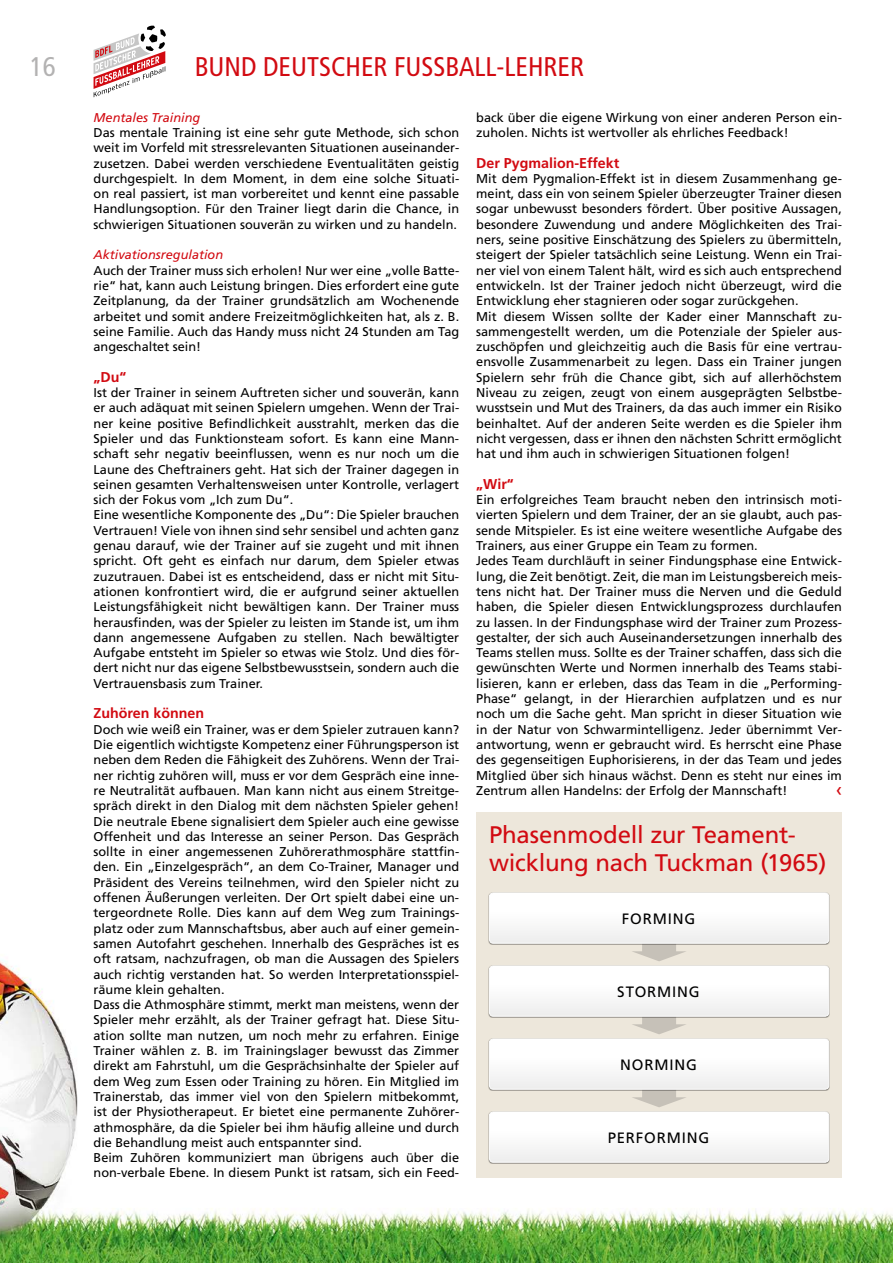
<style>
.page{position:relative;width:893px;height:1263px;background:#fff}
.page>*{position:absolute;margin:0;border:0;box-sizing:border-box;transform-origin:0 0}
.t1{font:condensed 27px "Frutiger LT Std";color:#d20a11}
.t2{font:condensed 27px "Frutiger LT Std";color:#b3b2b2}
.t3{font:24px/28.8px "Frutiger LT Std";letter-spacing:-.01em;color:#d20a11}
.t4{font:19.2px "Frutiger LT Std";color:#d20a11}
.t5{font:15px "Frutiger LT Std";letter-spacing:.06em;color:#000}
.t6{font:700 14.25px "Frutiger LT Std";color:#d20a11}
.t7{font:12.75px/15.3px "Frutiger LT Std";color:#000}
.t8{font:italic 12.75px "Frutiger LT Std";color:#d20a11}
</style>
<div class="page">
<img style="left:0;top:960px;width:893px;height:303px">
<svg style="left:94px;top:26px;width:72px;height:71px"></svg>
<div style="left:476px;top:812px;width:366px;height:365px;background:#ede7db"></div>
<div style="left:488px;top:1111px;width:342px;height:53px;background:#e8e7e6"></div>
<svg style="left:489px;top:893px;width:340px;height:269px"></svg>
<div style="left:489px;top:1111px;width:340px;height:51px;border:1px solid #fff;border-radius:4px"></div>
<h1 class="t2" style="left:30px;top:50px;width:27px">16</h1>
<h1 class="t1" style="left:195px;top:50px;width:391px">BUND DEUTSCHER FUSSBALL-LEHRER</h1>
<p class="t8" style="left:94px;top:110px;width:108px">Mentales Training</p>
<p class="t7" style="left:94px;top:125px;width:367px;text-align:justify">Das mentale Training ist eine sehr gute Methode, sich schon weit im Vorfeld mit stressrelevanten Situationen auseinander&shy;zusetzen. Dabei werden verschiedene Eventualitäten geistig durchgespielt. In dem Moment, in dem eine solche Situati&shy;on real passiert, ist man vorbereitet und kennt eine passable Handlungsoption. Für den Trainer liegt darin die Chance, in schwierigen Situationen souverän zu wirken und zu handeln.</p>
<p class="t8" style="left:94px;top:247px;width:131px">Aktivationsregulation</p>
<p class="t7" style="left:94px;top:263px;width:367px;text-align:justify">Auch der Trainer muss sich erholen! Nur wer eine „volle Batte&shy;rie“ hat, kann auch Leistung bringen. Dies erfordert eine gute Zeitplanung, da der Trainer grundsätzlich am Wochenende arbeitet und somit andere Freizeitmöglichkeiten hat, als z. B. seine Familie. Auch das Handy muss nicht 24 Stunden am Tag angeschaltet sein!</p>
<p class="t6" style="left:94px;top:368px;width:34px">„Du“</p>
<p class="t7" style="left:94px;top:385px;width:367px">Ist der Trainer in seinem Auftreten sicher und souverän, kann er auch adäquat mit seinen Spielern umgehen. Wenn der Trai&shy;ner keine positive Befindlichkeit ausstrahlt, merken das die Spieler und das Funktionsteam sofort. Es kann eine Mann&shy;schaft sehr negativ beeinflussen, wenn es nur noch um die Laune des Cheftrainers geht. Hat sich der Trainer dagegen in seinen gesamten Verhaltensweisen unter Kontrolle, verlagert sich der Fokus vom „Ich zum Du“.<br>Eine wesentliche Komponente des „Du“: Die Spieler brauchen Vertrauen! Viele von ihnen sind sehr sensibel und achten ganz genau darauf, wie der Trainer auf sie zugeht und mit ihnen spricht. Oft geht es einfach nur darum, dem Spieler etwas zuzutrauen. Dabei ist es entscheidend, dass er nicht mit Situ&shy;ationen konfrontiert wird, die er aufgrund seiner aktuellen Leistungsfähigkeit nicht bewältigen kann. Der Trainer muss herausfinden, was der Spieler zu leisten im Stande ist, um ihm dann angemessene Aufgaben zu stellen. Nach bewältigter Aufgabe entsteht im Spieler so etwas wie Stolz. Und dies för&shy;dert nicht nur das eigene Selbstbewusstsein, sondern auch die Vertrauensbasis zum Trainer.</p>
<p class="t6" style="left:94px;top:705px;width:112px">Zuhören können</p>
<p class="t7" style="left:94px;top:722px;width:367px">Doch wie weiß ein Trainer, was er dem Spieler zutrauen kann?<br>Die eigentlich wichtigste Kompetenz einer Führungsperson ist neben dem Reden die Fähigkeit des Zuhörens. Wenn der Trai&shy;ner richtig zuhören will, muss er vor dem Gespräch eine inne&shy;re Neutralität aufbauen. Man kann nicht aus einem Streitge&shy;spräch direkt in den Dialog mit dem nächsten Spieler gehen!<br>Die neutrale Ebene signalisiert dem Spieler auch eine gewisse Offenheit und das Interesse an seiner Person. Das Gespräch sollte in einer angemessenen Zuhörerathmosphäre stattfin&shy;den. Ein „Einzelgespräch“, an dem Co-Trainer, Manager und Präsident des Vereins teilnehmen, wird den Spieler nicht zu offenen Äußerungen verleiten. Der Ort spielt dabei eine un&shy;tergeordnete Rolle. Dies kann auf dem Weg zum Trainings&shy;platz oder zum Mannschaftsbus, aber auch auf einer gemein&shy;samen Autofahrt geschehen. Innerhalb des Gespräches ist es oft ratsam, nachzufragen, ob man die Aussagen des Spielers auch richtig verstanden hat. So werden Interpretationsspiel&shy;räume klein gehalten.<br>Dass die Athmosphäre stimmt, merkt man meistens, wenn der Spieler mehr erzählt, als der Trainer gefragt hat. Diese Situ&shy;ation sollte man nutzen, um noch mehr zu erfahren. Einige Trainer wählen z. B. im Trainingslager bewusst das Zimmer direkt am Fahrstuhl, um die Gesprächsinhalte der Spieler auf dem Weg zum Essen oder Training zu hören. Ein Mitglied im Trainerstab, das immer viel von den Spielern mitbekommt, ist der Physiotherapeut. Er bietet eine permanente Zuhörer&shy;athmosphäre, da die Spieler bei ihm häufig alleine und durch die Behandlung meist auch entspannter sind.<br>Beim Zuhören kommuniziert man übrigens auch über die non-verbale Ebene. In diesem Punkt ist ratsam, sich ein Feed-</p>
<p class="t7" style="left:476px;top:110px;width:367px">back über die eigene Wirkung von einer anderen Person ein&shy;zuholen. Nichts ist wertvoller als ehrliches Feedback!</p>
<p class="t6" style="left:476px;top:154px;width:145px">Der Pygmalion-Effekt</p>
<p class="t7" style="left:476px;top:171px;width:367px">Mit dem Pygmalion-Effekt ist in diesem Zusammenhang ge&shy;meint, dass ein von seinem Spieler überzeugter Trainer diesen sogar unbewusst besonders fördert. Über positive Aussagen, besondere Zuwendung und andere Möglichkeiten des Trai&shy;ners, seine positive Einschätzung des Spielers zu übermitteln, steigert der Spieler tatsächlich seine Leistung. Wenn ein Trai&shy;ner viel von einem Talent hält, wird es sich auch entsprechend entwickeln. Ist der Trainer jedoch nicht überzeugt, wird die Entwicklung eher stagnieren oder sogar zurückgehen.<br>Mit diesem Wissen sollte der Kader einer Mannschaft zu&shy;sammengestellt werden, um die Potenziale der Spieler aus&shy;zuschöpfen und gleichzeitig auch die Basis für eine vertrau&shy;ensvolle Zusammenarbeit zu legen. Dass ein Trainer jungen Spielern sehr früh die Chance gibt, sich auf allerhöchstem Niveau zu zeigen, zeugt von einem ausgeprägten Selbstbe&shy;wusstsein und Mut des Trainers, da das auch immer ein Risiko beinhaltet. Auf der anderen Seite werden es die Spieler ihm nicht vergessen, dass er ihnen den nächsten Schritt ermöglicht hat und ihm auch in schwierigen Situationen folgen!</p>
<p class="t6" style="left:476px;top:475px;width:39px">„Wir“</p>
<p class="t7" style="left:476px;top:492px;width:367px">Ein erfolgreiches Team braucht neben den intrinsisch moti&shy;vierten Spielern und dem Trainer, der an sie glaubt, auch pas&shy;sende Mitspieler. Es ist eine weitere wesentliche Aufgabe des Trainers, aus einer Gruppe ein Team zu formen.<br>Jedes Team durchläuft in seiner Findungsphase eine Entwick&shy;lung, die Zeit benötigt. Zeit, die man im Leistungsbereich meis&shy;tens nicht hat. Der Trainer muss die Nerven und die Geduld haben, die Spieler diesen Entwicklungsprozess durchlaufen zu lassen. In der Findungsphase wird der Trainer zum Prozess&shy;gestalter, der sich auch Auseinandersetzungen innerhalb des Teams stellen muss. Sollte es der Trainer schaffen, dass sich die gewünschten Werte und Normen innerhalb des Teams stabi&shy;lisieren, kann er erleben, dass das Team in die „Performing-Phase“ gelangt, in der Hierarchien aufplatzen und es nur noch um die Sache geht. Man spricht in dieser Situation wie in der Natur von Schwarmintelligenz. Jeder übernimmt Ver&shy;antwortung, wenn er gebraucht wird. Es herrscht eine Phase des gegenseitigen Euphorisierens, in der das Team und jedes Mitglied über sich hinaus wächst. Denn es steht nur eines im Zentrum allen Handelns: der Erfolg der Mannschaft!</p>
<h3 class="t4" style="left:837px;top:778px;width:7px">‹</h3>
<h2 class="t3" style="left:489px;top:820px;width:339px">Phasenmodell zur Teament&shy;wicklung nach Tuckman (1965)</h2>
<p class="t5" style="left:622px;top:910px;width:75px">FORMING</p>
<p class="t5" style="left:617px;top:983px;width:84px">STORMING</p>
<p class="t5" style="left:620px;top:1056px;width:78px">NORMING</p>
<p class="t5" style="left:608px;top:1129px;width:103px">PERFORMING</p>
</div>
